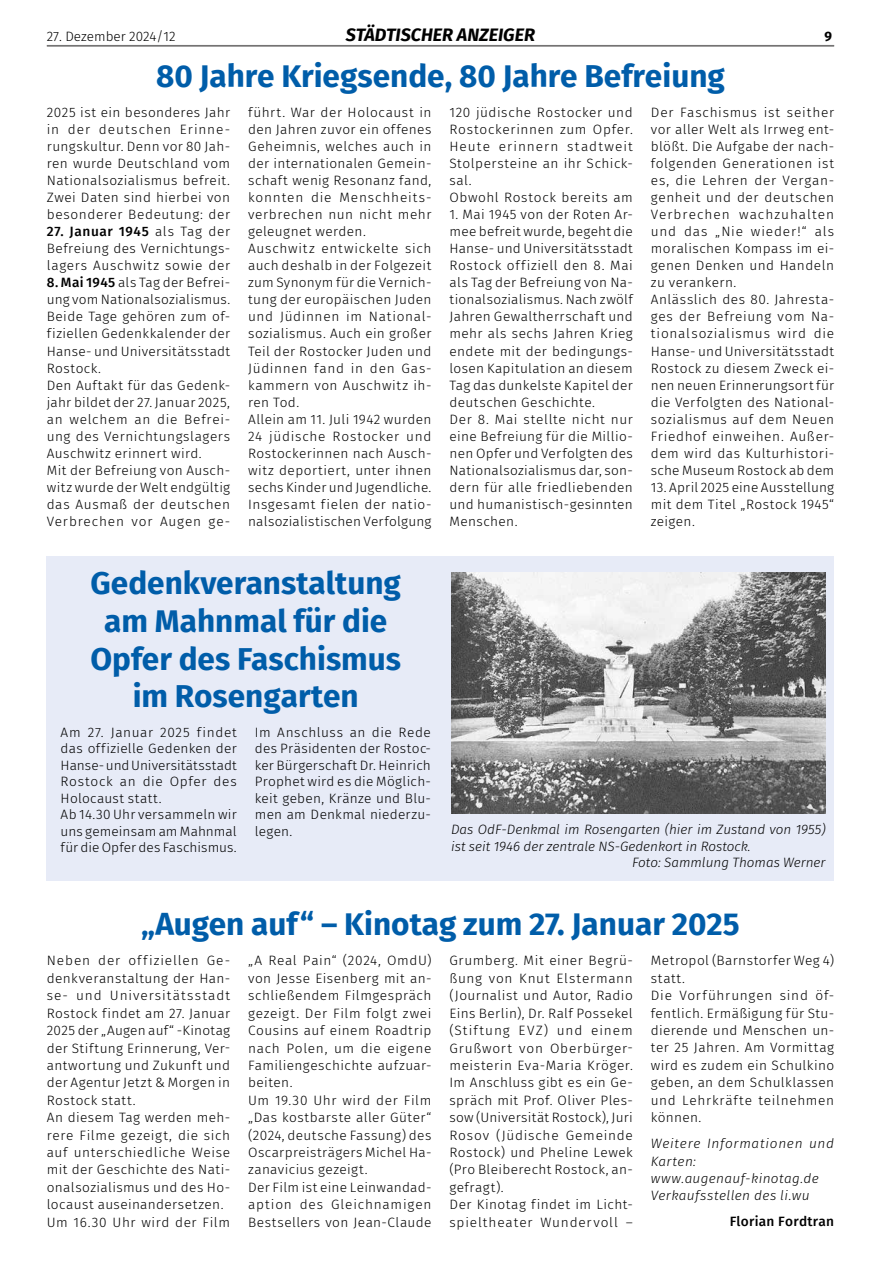
<style>
.page{position:relative;width:881px;height:1263px;background:#fff}
.page>*{position:absolute;margin:0;border:0;box-sizing:border-box;transform-origin:0 0}
.t1{font:700 31.5px/37.8px "Fira Sans";color:#005da9;text-align:center}
.t2{font:italic 700 18px "Fira Sans";color:#000}
.t3{font:300 13.5px/17.1px "Fira Sans";letter-spacing:.035em;color:#000}
.t4{font:300 13.5px/16.5px "Fira Sans";letter-spacing:.015em;color:#000}
.t5{font:italic 300 13.5px "Fira Sans";color:#000}
.t6{font:italic 300 13.5px/17.4px "Fira Sans";letter-spacing:.03em;color:#000}
.t7{font:300 13.5px "Fira Sans";color:#000}
.t8{font:500 13.5px "Fira Sans";letter-spacing:.02em;color:#000}
.t9{font:700 13.5px "Fira Sans";color:#000}
.s1{font-weight:500}
</style>
<div class="page">
<hr style="left:47px;top:45px;width:786px;height:1px;background:#706f6f">
<hr style="left:47px;top:46px;width:786px;height:1px;background:#706f6f">
<div style="left:47px;top:556px;width:786px;height:324px;background:#e7ebf7"></div>
<img style="left:451px;top:572px;width:374px;height:241px">
<p class="t7" style="left:47px;top:27px;width:130px">27. Dezember 2024/12</p>
<h2 class="t2" style="left:346px;top:20px;width:190px">STÄDTISCHER ANZEIGER</h2>
<p class="t9" style="left:824px;top:25px;width:9px">9</p>
<h1 class="t1" style="left:156px;top:55px;width:570px">80 Jahre Kriegsende, 80 Jahre Befreiung</h1>
<p class="t3" style="left:47px;top:103px;width:185px;text-align:justify">2025 ist ein besonderes Jahr in der deutschen Erinne&shy;rungskultur. Denn vor 80 Jah&shy;ren wurde Deutschland vom Nationalsozialismus befreit.<br>Zwei Daten sind hierbei von besonderer Bedeutung: der</p>
<p class="t3" style="left:47px;top:223px;width:185px;text-align:justify"><span class="s1">27. Januar 1945</span> als Tag der Befreiung des Vernichtungs&shy;lagers Auschwitz sowie der</p>
<p class="t3" style="left:47px;top:274px;width:185px"><span class="s1">8. Mai 1945</span> als Tag der Befrei&shy;ung vom Nationalsozialismus.<br>Beide Tage gehören zum of&shy;fiziellen Gedenkkalender der<br>Hanse- und Universitätsstadt<br>Rostock.<br>Den Auftakt für das Gedenk&shy;jahr bildet der 27. Januar 2025, an welchem an die Befrei&shy;ung des Vernichtungslagers<br>Auschwitz erinnert wird.<br>Mit der Befreiung von Ausch&shy;witz wurde der Welt endgültig das Ausmaß der deutschen<br>Verbrechen vor Augen ge-</p>
<p class="t3" style="left:248px;top:103px;width:185px">führt. War der Holocaust in den Jahren zuvor ein offenes<br>Geheimnis, welches auch in der internationalen Gemein&shy;schaft wenig Resonanz fand, konnten die Menschheits&shy;verbrechen nun nicht mehr geleugnet werden.<br>Auschwitz entwickelte sich auch deshalb in der Folgezeit zum Synonym für die Vernich&shy;tung der europäischen Juden und Jüdinnen im National&shy;sozialismus. Auch ein großer<br>Teil der Rostocker Juden und<br>Jüdinnen fand in den Gas&shy;kammern von Auschwitz ih&shy;ren Tod.<br>Allein am 11. Juli 1942 wurden<br>24 jüdische Rostocker und<br>Rostockerinnen nach Ausch&shy;witz deportiert, unter ihnen sechs Kinder und Jugendliche.<br>Insgesamt fielen der natio&shy;nalsozialistischen Verfolgung</p>
<p class="t3" style="left:449px;top:103px;width:185px">120 jüdische Rostocker und<br>Rostockerinnen zum Opfer.<br>Heute erinnern stadtweit<br>Stolpersteine an ihr Schick&shy;sal.<br>Obwohl Rostock bereits am</p>
<p class="t3" style="left:650px;top:103px;width:185px">Der Faschismus ist seither vor aller Welt als Irrweg ent&shy;blößt. Die Aufgabe der nach&shy;folgenden Generationen ist es, die Lehren der Vergan&shy;genheit und der deutschen<br>Verbrechen wachzuhalten und das „Nie wieder!“ als moralischen Kompass im ei&shy;genen Denken und Handeln zu verankern.<br>Anlässlich des 80. Jahresta&shy;ges der Befreiung vom Na&shy;tionalsozialismus wird die<br>Hanse- und Universitätsstadt<br>Rostock zu diesem Zweck ei&shy;nen neuen Erinnerungsort für die Verfolgten des National&shy;sozialismus auf dem Neuen<br>Friedhof einweihen. Außer&shy;dem wird das Kulturhistori&shy;sche Museum Rostock ab dem</p>
<p class="t3" style="left:650px;top:479px;width:185px;text-align:justify">13. April 2025 eine Ausstellung mit dem Titel „Rostock 1945“ zeigen.</p>
<p class="t3" style="left:449px;top:206px;width:185px">1. Mai 1945 von der Roten Ar&shy;mee befreit wurde, begeht die<br>Hanse- und Universitätsstadt<br>Rostock offiziell den 8. Mai als Tag der Befreiung von Na&shy;tionalsozialismus. Nach zwölf<br>Jahren Gewaltherrschaft und mehr als sechs Jahren Krieg endete mit der bedingungs&shy;losen Kapitulation an diesem<br>Tag das dunkelste Kapitel der deutschen Geschichte.<br>Der 8. Mai stellte nicht nur eine Befreiung für die Millio&shy;nen Opfer und Verfolgten des<br>Nationalsozialismus dar, son&shy;dern für alle friedliebenden und humanistisch-gesinnten<br>Menschen.</p>
<h1 class="t1" style="left:90px;top:562px;width:312px">Gedenkveranstaltung am Mahnmal für die<br>Opfer des Faschismus im Rosengarten</h1>
<p class="t4" style="left:61px;top:724px;width:177px">Am 27. Januar 2025 findet das offizielle Gedenken der<br>Hanse- und Universitätsstadt<br>Rostock an die Opfer des<br>Holocaust statt.<br>Ab 14.30 Uhr versammeln wir uns gemeinsam am Mahnmal für die Opfer des Faschismus.</p>
<p class="t3" style="left:255px;top:724px;width:177px;line-height:16.5px;text-align:justify">Im Anschluss an die Rede des Präsidenten der Rostoc&shy;ker Bürgerschaft Dr. Heinrich Prophet wird es die Möglich&shy;keit geben, Kränze und Blu&shy;men am Denkmal niederzu&shy;legen.</p>
<p class="t5" style="left:451px;top:820px;width:376px">Das OdF-Denkmal im Rosengarten (hier im Zustand von 1955)</p>
<p class="t5" style="left:451px;top:837px;width:301px">ist seit 1946 der zentrale NS-Gedenkort in Rostock.</p>
<p class="t5" style="left:631px;top:853px;width:195px">Foto: Sammlung Thomas Werner</p>
<h1 class="t1" style="left:141px;top:903px;width:599px">„Augen auf“ – Kinotag zum 27. Januar 2025</h1>
<p class="t3" style="left:47px;top:952px;width:185px">Neben der offiziellen Ge&shy;denkveranstaltung der Han&shy;se- und Universitätsstadt<br>Rostock findet am 27. Januar<br>2025 der „Augen auf“ -Kinotag der Stiftung Erinnerung, Ver&shy;antwortung und Zukunft und der Agentur Jetzt &amp; Morgen in<br>Rostock statt.<br>An diesem Tag werden meh&shy;rere Filme gezeigt, die sich auf unterschiedliche Weise mit der Geschichte des Nati&shy;onalsozialismus und des Ho&shy;locaust auseinandersetzen.<br>Um 16.30 Uhr wird der Film</p>
<p class="t3" style="left:248px;top:952px;width:185px">„A Real Pain“ (2024, OmdU) von Jesse Eisenberg mit an&shy;schließendem Filmgespräch gezeigt. Der Film folgt zwei<br>Cousins auf einem Roadtrip nach Polen, um die eigene<br>Familiengeschichte aufzuar&shy;beiten.<br>Um 19.30 Uhr wird der Film „Das kostbarste aller Güter“ (2024, deutsche Fassung) des<br>Oscarpreisträgers Michel Ha&shy;zanavicius gezeigt.<br>Der Film ist eine Leinwandad&shy;aption des Gleichnamigen<br>Bestsellers von Jean-Claude</p>
<p class="t3" style="left:449px;top:952px;width:185px">Grumberg. Mit einer Begrü&shy;ßung von Knut Elstermann (Journalist und Autor, Radio<br>Eins Berlin), Dr. Ralf Possekel (Stiftung EVZ) und einem<br>Grußwort von Oberbürger&shy;meisterin Eva-Maria Kröger.<br>Im Anschluss gibt es ein Ge&shy;spräch mit Prof. Oliver Ples&shy;sow (Universität Rostock), Juri<br>Rosov (Jüdische Gemeinde<br>Rostock) und Pheline Lewek (Pro Bleiberecht Rostock, an&shy;gefragt).<br>Der Kinotag findet im Licht&shy;spieltheater Wundervoll –</p>
<p class="t3" style="left:650px;top:952px;width:185px">Metropol (Barnstorfer Weg 4) statt.<br>Die Vorführungen sind öf&shy;fentlich. Ermäßigung für Stu&shy;dierende und Menschen un&shy;ter 25 Jahren. Am Vormittag wird es zudem ein Schulkino geben, an dem Schulklassen und Lehrkräfte teilnehmen können.</p>
<p class="t6" style="left:650px;top:1135px;width:185px">Weitere Informationen und<br>Karten: www.augenauf-kinotag.de<br>Verkaufsstellen des li.wu</p>
<p class="t8" style="left:729px;top:1211px;width:106px">Florian Fordtran</p>
</div>
